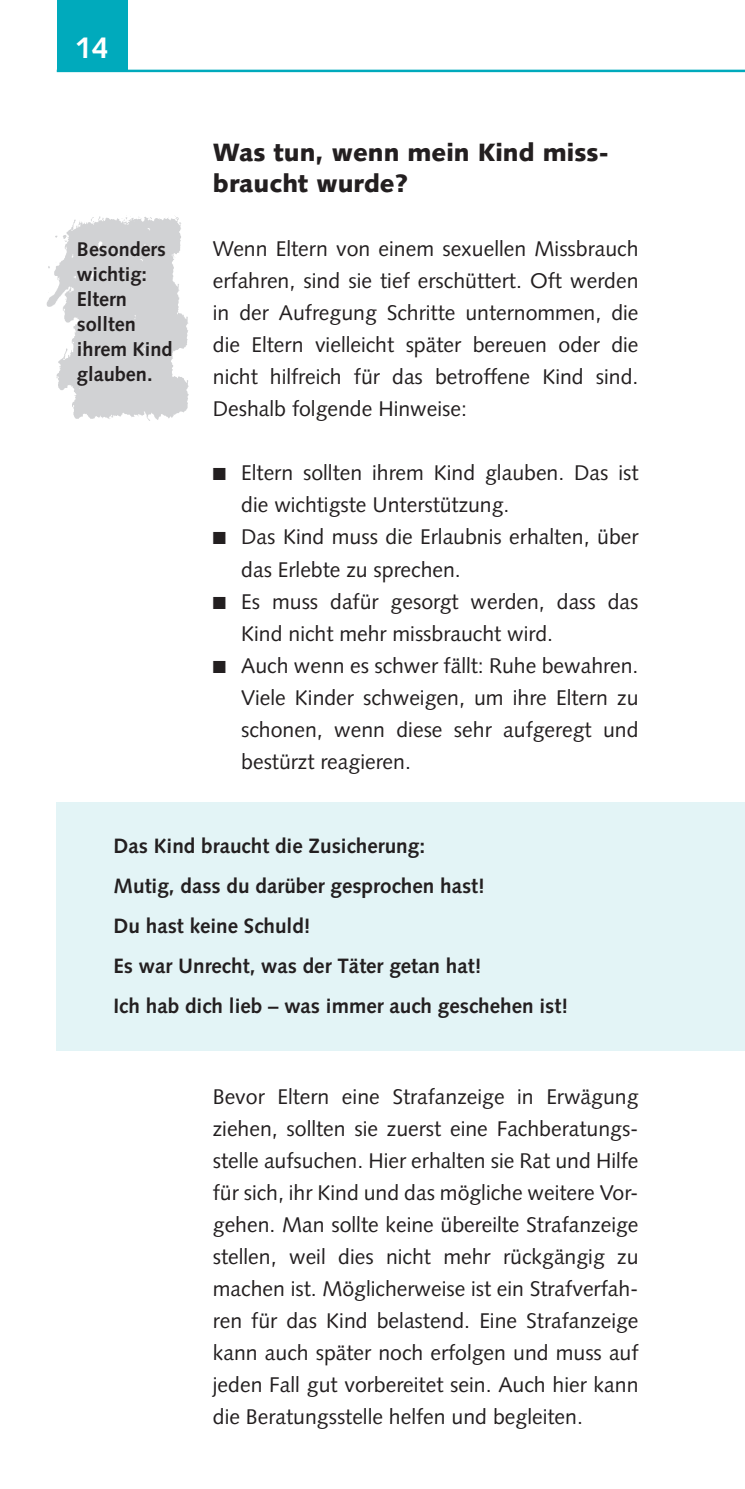
<style>
.page{position:relative;width:745px;height:1489px;background:#fff}
.page>*{position:absolute;margin:0;border:0;box-sizing:border-box;transform-origin:0 0}
.t1{font:700 30px "Syntax";color:#fff}
.t2{font:900 25px/32px "Syntax";color:#231f20}
.t3{font:21.25px/32px "Syntax";color:#231f20;text-align:justify}
.t4{font:700 20.75px/40px "Syntax";color:#231f20}
.t5{font:700 20px/25px "Syntax";color:#231f20}
.t6{font:700 19.75px "Syntax";color:#231f20}
</style>
<div class="page">
<div style="left:57px;top:0;width:71px;height:71px;background:#00aabc"></div>
<hr style="left:57px;top:70px;width:687px;height:2px;background:#00aabc">
<div style="left:57px;top:802px;width:687px;height:248px;background:#e3f4f6"></div>
<hr style="left:744px;top:142px;width:1px;height:407px;background:#e3f4f6">
<img style="left:46px;top:216px;width:143px;height:204px">
<h1 class="t1" style="left:75px;top:36px;width:35px">14</h1>
<p class="t6" style="left:77px;top:241px;width:90px">Besonders</p>
<p class="t5" style="left:77px;top:264px;width:97px">wichtig:<br>Eltern sollten ihrem Kind glauben.</p>
<p class="t2" style="left:213px;top:138px;width:397px">Was tun, wenn mein Kind miss&shy;braucht wurde?</p>
<p class="t3" style="left:213px;top:235px;width:427px">Wenn Eltern von einem sexuellen Missbrauch erfahren, sind sie tief erschüttert. Oft werden in der Aufregung Schritte unternommen, die die Eltern vielleicht später bereuen oder die nicht hilfreich für das betroffene Kind sind.<br>Deshalb folgende Hinweise:</p>
<p class="t3" style="left:241px;top:459px;width:398px;text-indent:-28px">■ Eltern sollten ihrem Kind glauben. Das ist die wichtigste Unterstützung.</p>
<p class="t3" style="left:241px;top:523px;width:398px;text-indent:-28px">■ Das Kind muss die Erlaubnis erhalten, über das Erlebte zu sprechen.</p>
<p class="t3" style="left:241px;top:587px;width:398px;text-indent:-28px">■ Es muss dafür gesorgt werden, dass das<br>Kind nicht mehr missbraucht wird.</p>
<p class="t3" style="left:241px;top:651px;width:398px;text-indent:-28px">■ Auch wenn es schwer fällt: Ruhe bewahren.<br>Viele Kinder schweigen, um ihre Eltern zu schonen, wenn diese sehr aufgeregt und bestürzt reagieren.</p>
<p class="t4" style="left:113px;top:827px;width:456px">Das Kind braucht die Zusicherung:<br>Mutig, dass du darüber gesprochen hast!<br>Du hast keine Schuld!<br>Es war Unrecht, was der Täter getan hat!<br>Ich hab dich lieb – was immer auch geschehen ist!</p>
<p class="t3" style="left:213px;top:1082px;width:427px">Bevor Eltern eine Strafanzeige in Erwägung ziehen, sollten sie zuerst eine Fachberatungs&shy;stelle aufsuchen. Hier erhalten sie Rat und Hilfe für sich, ihr Kind und das mögliche weitere Vor&shy;gehen. Man sollte keine übereilte Strafanzeige stellen, weil dies nicht mehr rückgängig zu machen ist. Möglicherweise ist ein Strafverfah&shy;ren für das Kind belastend. Eine Strafanzeige kann auch später noch erfolgen und muss auf jeden Fall gut vorbereitet sein. Auch hier kann die Beratungsstelle helfen und begleiten.</p>
</div>
